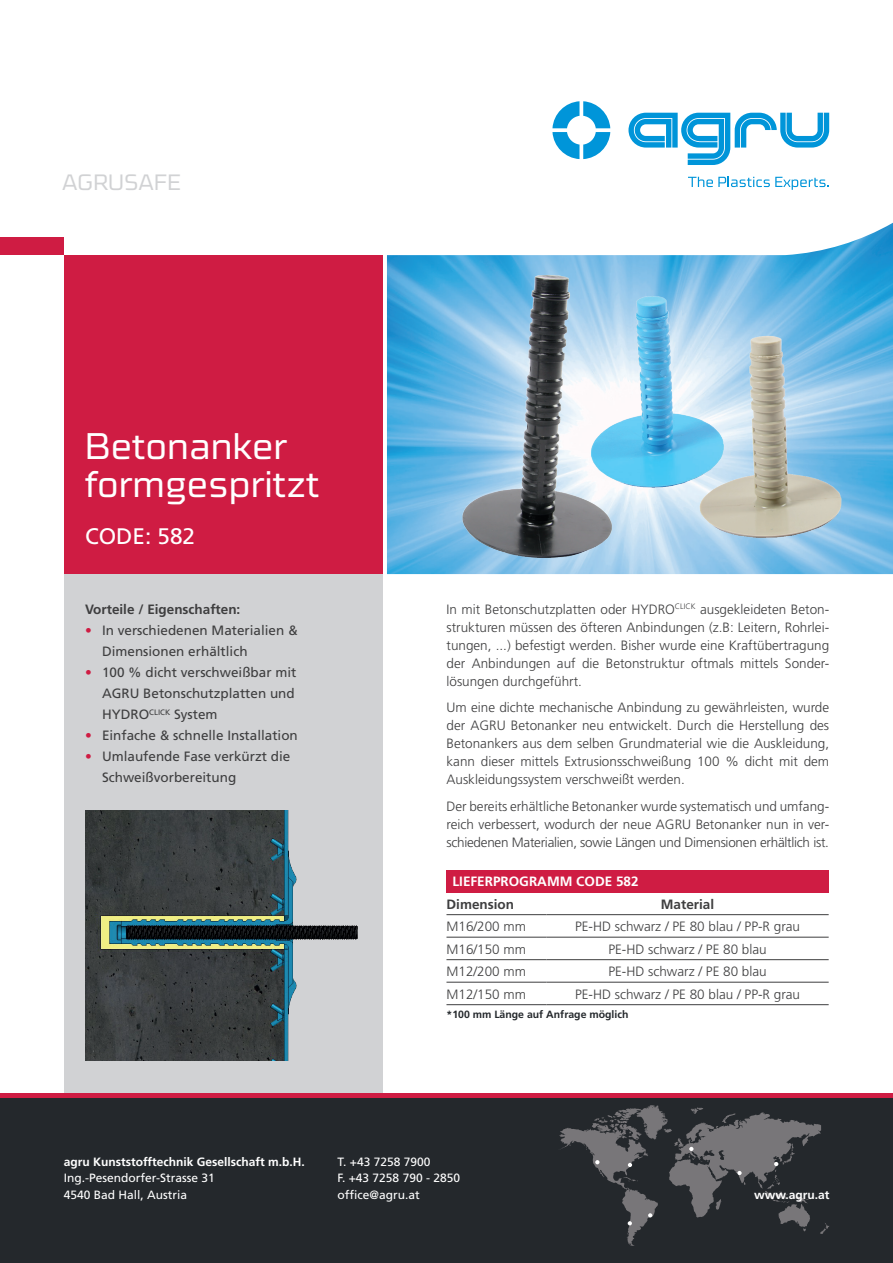
<style>
.page{position:relative;width:893px;height:1263px;background:#fff}
.page>*{position:absolute;margin:0;border:0;box-sizing:border-box;transform-origin:0 0}
.t1{font:300 37.5px/37.5px "Cube Pro";color:#fff}
.t2{font:22.5px "Frutiger LT Std";color:#fff}
.t3{font:300 22.5px "Cube Pro";letter-spacing:.01em;color:#d1d2d4}
.t4{font:300 13.5px/18px "Frutiger LT Std";color:#3e3e3f;text-align:justify}
.t5{font:13.5px/21px "Frutiger LT Std";color:#3e3e3f}
.t6{font:700 13.5px "Frutiger LT Std";color:#3e3e3f}
.t7{font:700 13.5px "Frutiger LT Std";color:#fff}
.t8{font:12px/16.5px "Frutiger LT Std";color:#fff}
.t9{font:700 12px "Frutiger LT Std";color:#fff}
.t10{font:700 10.5px "Frutiger LT Std";color:#24282c}
.s1{color:#cf1c43}
</style>
<div class="page">
<div style="left:0;top:1097px;width:893px;height:166px;background:#24282c"></div>
<svg style="left:559px;top:1105px;width:270px;height:141px"></svg>
<div style="left:64px;top:574px;width:319px;height:519px;background:#d1d2d4"></div>
<div style="left:64px;top:255px;width:319px;height:319px;background:#cf1c43"></div>
<div style="left:0;top:237px;width:64px;height:18px;background:#cf1c43"></div>
<hr style="left:0;top:1093px;width:893px;height:4px;background:#cf1c43">
<svg style="left:552px;top:101px;width:58px;height:58px"></svg>
<svg style="left:628px;top:113px;width:201px;height:52px"></svg>
<svg style="left:688px;top:177px;width:141px;height:13px"></svg>
<img style="left:387px;top:223px;width:506px;height:351px">
<img style="left:626px;top:249px;width:121px;height:255px">
<img style="left:670px;top:308px;width:187px;height:234px">
<img style="left:436px;top:223px;width:190px;height:352px">
<img style="left:85px;top:810px;width:273px;height:250px">
<div style="left:446px;top:870px;width:383px;height:22px;background:#cf1c43"></div>
<hr style="left:446px;top:914px;width:100px;height:1px;background:#3e3e3f">
<hr style="left:546px;top:914px;width:283px;height:1px;background:#3e3e3f">
<hr style="left:446px;top:937px;width:100px;height:1px;background:#3e3e3f">
<hr style="left:546px;top:937px;width:283px;height:1px;background:#3e3e3f">
<hr style="left:446px;top:959px;width:100px;height:1px;background:#3e3e3f">
<hr style="left:546px;top:959px;width:283px;height:1px;background:#3e3e3f">
<hr style="left:446px;top:982px;width:100px;height:1px;background:#3e3e3f">
<hr style="left:546px;top:982px;width:283px;height:1px;background:#3e3e3f">
<hr style="left:446px;top:1004px;width:100px;height:1px;background:#3e3e3f">
<hr style="left:546px;top:1004px;width:283px;height:1px;background:#3e3e3f">
<h2 class="t3" style="left:62px;top:170px;width:121px">AGRUSAFE</h2>
<h1 class="t1" style="left:85px;top:427px;width:236px">Betonanker formgespritzt</h1>
<h2 class="t2" style="left:85px;top:523px;width:112px">CODE: 582</h2>
<p class="t6" style="left:85px;top:601px;width:157px">Vorteile / Eigenschaften:</p>
<p class="t5" style="left:102px;top:620px;width:197px;text-indent:-17px"><span class="s1">•</span> In verschiedenen Materialien &amp;<br>Dimensionen erhältlich</p>
<p class="t5" style="left:102px;top:662px;width:196px;text-align:justify;text-indent:-17px"><span class="s1">•</span> 100 % dicht verschweißbar mit AGRU Betonschutzplatten und HYDRO<sup>CLICK</sup> System</p>
<p class="t5" style="left:85px;top:725px;width:214px"><span class="s1">•</span> Einfache &amp; schnelle Installation</p>
<p class="t5" style="left:102px;top:746px;width:190px;text-indent:-17px"><span class="s1">•</span> Umlaufende Fase verkürzt die<br>Schweißvorbereitung</p>
<p class="t4" style="left:446px;top:600px;width:384px">In mit Betonschutzplatten oder HYDRO<sup>CLICK</sup> ausgekleideten Beton&shy;strukturen müssen des öfteren Anbindungen (z.B: Leitern, Rohrlei&shy;tungen, ...) befestigt werden. Bisher wurde eine Kraftübertragung der Anbindungen auf die Betonstruktur oftmals mittels Sonder&shy;lösungen durchgeführt.</p>
<p class="t4" style="left:446px;top:699px;width:384px">Um eine dichte mechanische Anbindung zu gewährleisten, wurde der AGRU Betonanker neu entwickelt. Durch die Herstellung des Betonankers aus dem selben Grundmaterial wie die Auskleidung, kann dieser mittels Extrusionsschweißung 100 % dicht mit dem Auskleidungssystem verschweißt werden.</p>
<p class="t4" style="left:446px;top:797px;width:384px">Der bereits erhältliche Betonanker wurde systematisch und umfang&shy;reich verbessert, wodurch der neue AGRU Betonanker nun in ver&shy;schiedenen Materialien, sowie Längen und Dimensionen erhältlich ist.</p>
<p class="t7" style="left:452px;top:873px;width:188px">LIEFERPROGRAMM CODE 582</p>
<p class="t6" style="left:446px;top:896px;width:69px">Dimension</p>
<p class="t6" style="left:661px;top:896px;width:55px">Material</p>
<p class="t4" style="left:446px;top:918px;width:81px">M16/200 mm</p>
<p class="t4" style="left:575px;top:918px;width:227px">PE-HD schwarz / PE 80 blau / PP-R grau</p>
<p class="t4" style="left:446px;top:940px;width:81px">M16/150 mm</p>
<p class="t4" style="left:608px;top:940px;width:160px">PE-HD schwarz / PE 80 blau</p>
<p class="t4" style="left:446px;top:963px;width:81px">M12/200 mm</p>
<p class="t4" style="left:608px;top:963px;width:160px">PE-HD schwarz / PE 80 blau</p>
<p class="t4" style="left:446px;top:985px;width:81px">M12/150 mm</p>
<p class="t4" style="left:575px;top:985px;width:227px">PE-HD schwarz / PE 80 blau / PP-R grau</p>
<p class="t10" style="left:446px;top:1008px;width:184px">*100 mm Länge auf Anfrage möglich</p>
<p class="t9" style="left:64px;top:1154px;width:243px">agru Kunststofftechnik Gesellschaft m.b.H.</p>
<p class="t8" style="left:64px;top:1169px;width:153px">Ing.-Pesendorfer-Strasse 31<br>4540 Bad Hall, Austria</p>
<p class="t8" style="left:338px;top:1153px;width:124px">T. +43 7258 7900<br>F. +43 7258 790 - 2850 office@agru.at</p>
<p class="t9" style="left:754px;top:1187px;width:77px">www.agru.at</p>
</div>
